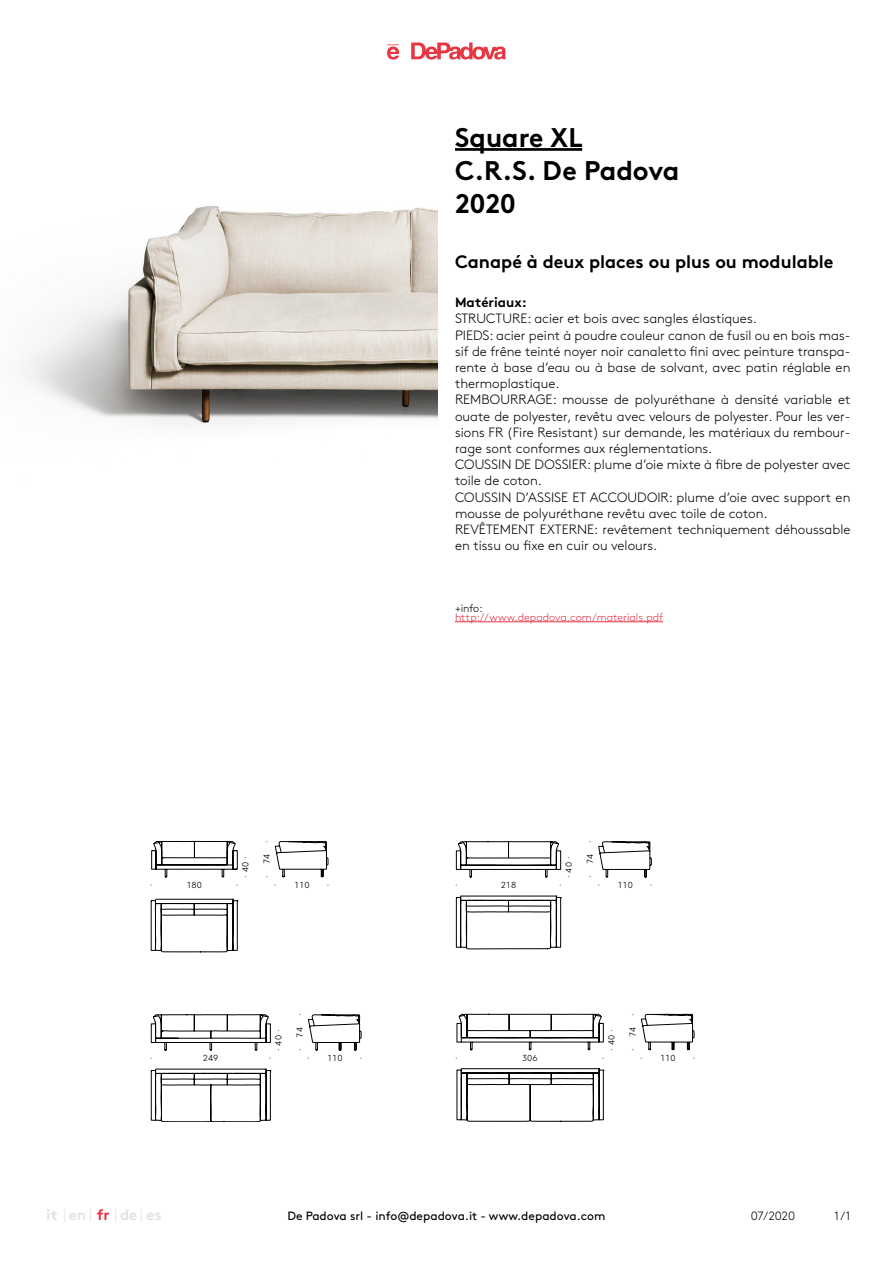
<style>
.page{position:relative;width:893px;height:1263px;background:#fff}
.page>*{position:absolute;margin:0;border:0;box-sizing:border-box;transform-origin:0 0}
.t1{font:700 27px/33px "Brown";color:#000}
.t2{font:700 18px "Brown";color:#000}
.t3{font:700 15px "Brown";color:#e4e3e3}
.t4{font:700 15px "Brown";color:#e73042}
.t5{font:300 13.5px/16.2px "Brown";color:#000}
.t6{font:700 13.5px "Brown";color:#000}
.t7{font:12px "Brown";color:#000}
.t8{font:300 12px "Brown";letter-spacing:-.005em;color:#000}
.t9{font:300 10.95px "Brown";color:#e73042}
.t10{font:300 10.95px "Brown";color:#000}
.t11{font:300 8.7px "Caros Soft";color:#000}
</style>
<div class="page">
<svg style="left:387px;top:43px;width:119px;height:17px"></svg>
<hr style="left:455px;top:621px;width:208px;height:1px;background:#e73042">
<hr style="left:455px;top:148px;width:127px;height:3px;background:#000">
<img style="left:23px;top:205px;width:415px;height:221px">
<svg style="left:151px;top:1014px;width:211px;height:108px"></svg>
<svg style="left:457px;top:1013px;width:237px;height:108px"></svg>
<svg style="left:456px;top:841px;width:196px;height:108px"></svg>
<svg style="left:151px;top:840px;width:177px;height:112px"></svg>
<h1 class="t1" style="left:455px;top:124px;width:226px">Square XL<br>C.R.S. De Padova<br>2020</h1>
<h2 class="t2" style="left:455px;top:255px;width:380px">Canapé à deux places ou plus ou modulable</h2>
<p class="t6" style="left:455px;top:297px;width:73px">Matériaux:</p>
<p class="t5" style="left:455px;top:311px;width:397px">STRUCTURE: acier et bois avec sangles élastiques.<br>PIEDS: acier peint à poudre couleur canon de fusil ou en bois mas&shy;sif de frêne teinté noyer noir canaletto fini avec peinture transpa&shy;rente à base d’eau ou à base de solvant, avec patin réglable en thermoplastique.<br>REMBOURRAGE: mousse de polyuréthane à densité variable et ouate de polyester, revêtu avec velours de polyester. Pour les ver&shy;sions FR (Fire Resistant) sur demande, les matériaux du rembour&shy;rage sont conformes aux réglementations.<br>COUSSIN DE DOSSIER: plume d’oie mixte à fibre de polyester avec toile de coton.<br>COUSSIN D’ASSISE ET ACCOUDOIR: plume d’oie avec support en mousse de polyuréthane revêtu avec toile de coton.<br>REVÊTEMENT EXTERNE: revêtement techniquement déhoussable en tissu ou fixe en cuir ou velours.</p>
<p class="t10" style="left:455px;top:602px;width:29px">+info:</p>
<p class="t9" style="left:455px;top:611px;width:210px">http://www.depadova.com/materials.pdf</p>
<p class="t11" style="left:262px;top:843px;width:4px;rotate:-90deg">·</p>
<p class="t11" style="left:585px;top:843px;width:4px;rotate:-90deg">·</p>
<p class="t11" style="left:240px;top:878px;width:23px;rotate:-90deg">· 40 ·</p>
<p class="t11" style="left:262px;top:878px;width:26px;rotate:-90deg">· 74</p>
<p class="t11" style="left:564px;top:878px;width:23px;rotate:-90deg">· 40 ·</p>
<p class="t11" style="left:585px;top:878px;width:26px;rotate:-90deg">· 74</p>
<p class="t11" style="left:150px;top:880px;width:4px">·</p>
<p class="t11" style="left:186px;top:880px;width:17px">180</p>
<p class="t11" style="left:236px;top:880px;width:4px">·</p>
<p class="t11" style="left:274px;top:880px;width:37px">· 110</p>
<p class="t11" style="left:327px;top:880px;width:4px">·</p>
<p class="t11" style="left:455px;top:880px;width:4px">·</p>
<p class="t11" style="left:501px;top:880px;width:17px">218</p>
<p class="t11" style="left:559px;top:880px;width:4px">·</p>
<p class="t11" style="left:598px;top:880px;width:37px">· 110</p>
<p class="t11" style="left:650px;top:880px;width:4px">·</p>
<p class="t11" style="left:295px;top:1016px;width:4px;rotate:-90deg">·</p>
<p class="t11" style="left:628px;top:1016px;width:4px;rotate:-90deg">·</p>
<p class="t11" style="left:273px;top:1051px;width:23px;rotate:-90deg">· 40 ·</p>
<p class="t11" style="left:295px;top:1051px;width:26px;rotate:-90deg">· 74</p>
<p class="t11" style="left:606px;top:1051px;width:23px;rotate:-90deg">· 40 ·</p>
<p class="t11" style="left:628px;top:1051px;width:25px;rotate:-90deg">· 74</p>
<p class="t11" style="left:150px;top:1053px;width:4px">·</p>
<p class="t11" style="left:203px;top:1053px;width:17px">249</p>
<p class="t11" style="left:269px;top:1053px;width:4px">·</p>
<p class="t11" style="left:307px;top:1053px;width:37px">· 110</p>
<p class="t11" style="left:360px;top:1053px;width:4px">·</p>
<p class="t11" style="left:455px;top:1053px;width:4px">·</p>
<p class="t11" style="left:522px;top:1053px;width:17px">306</p>
<p class="t11" style="left:602px;top:1053px;width:4px">·</p>
<p class="t11" style="left:640px;top:1053px;width:37px">· 110</p>
<p class="t11" style="left:693px;top:1053px;width:4px">·</p>
<p class="t3" style="left:46px;top:1206px;width:41px">it en</p>
<p class="t3" style="left:120px;top:1206px;width:19px">de</p>
<p class="t4" style="left:97px;top:1206px;width:14px">fr</p>
<p class="t3" style="left:147px;top:1206px;width:16px">es</p>
<p class="t7" style="left:287px;top:1212px;width:320px">De Padova srl - info@depadova.it - www.depadova.com</p>
<p class="t8" style="left:751px;top:1212px;width:46px">07/2020</p>
<p class="t8" style="left:834px;top:1212px;width:18px">1 / 1</p>
</div>
